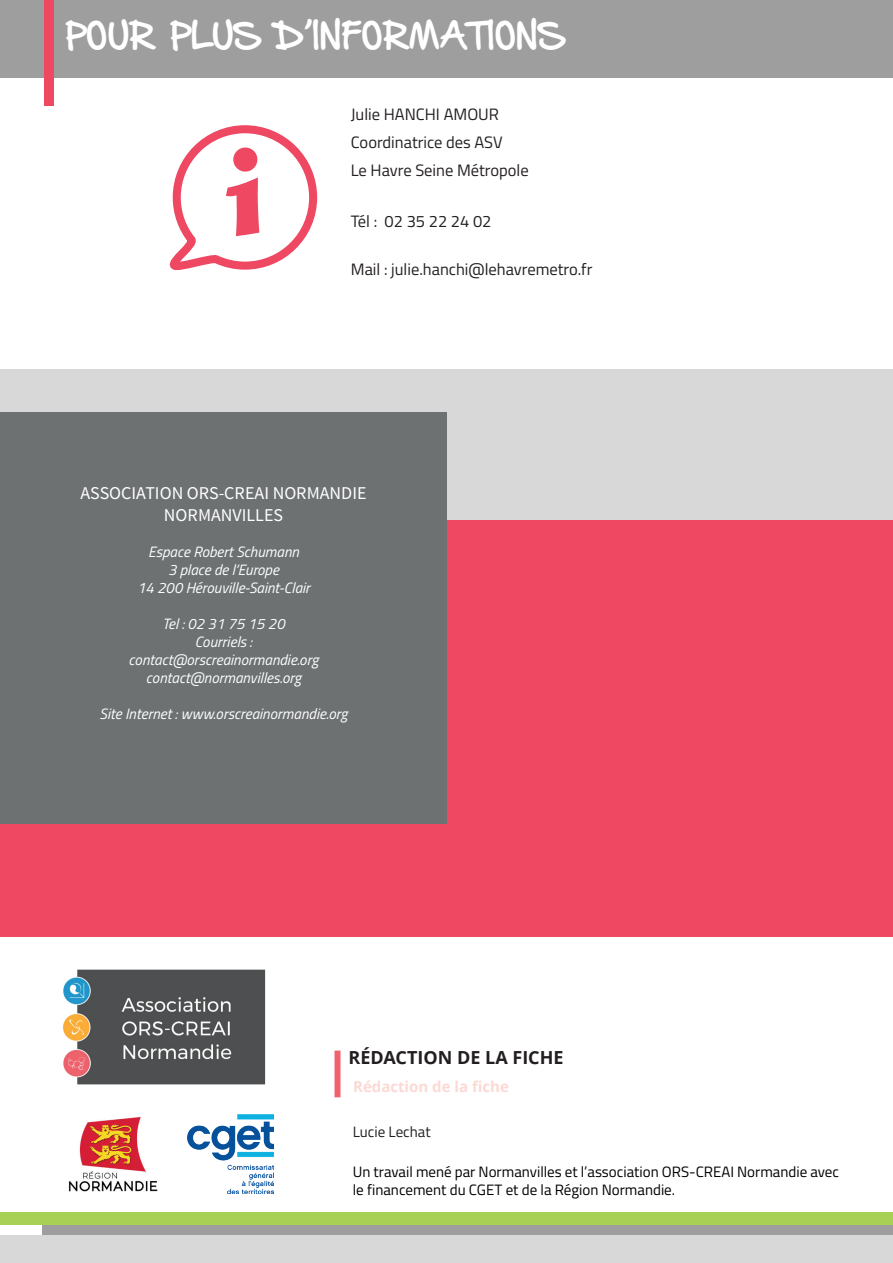
<style>
.page{position:relative;width:893px;height:1263px;background:#fff}
.page>*{position:absolute;margin:0;border:0;box-sizing:border-box;transform-origin:0 0}
.t1{font:134.1px "Matura MT Script Capitals";color:#ee4862}
.t2{font:30px "Hand Of Sean Demo";color:#fff}
.t3{font:18px/21.6px "Source Sans Pro";color:#fff;text-align:center}
.t4{font:700 18px "Open Sans";color:#231f20}
.t5{font:16.5px/28.3px "Titillium Web";color:#231f20}
.t6{font:italic 15px/18px "Titillium Web";color:#fff;text-align:center}
.t7{font:15px/18px "Titillium Web";color:#000001}
.t8{font:700 15px "Open Sans";color:#fcd9d4}
.t9{font:15px "Titillium Web";color:#231f20}
</style>
<div class="page">
<div style="left:0;top:1px;width:893px;height:77px;background:#9f9e9f"></div>
<div style="left:42px;top:1225px;width:851px;height:38px;background:#9f9e9f"></div>
<div style="left:1px;top:1212px;width:892px;height:13px;background:#a8d054"></div>
<div style="left:44px;top:1px;width:10px;height:105px;background:#ef4862"></div>
<div style="left:0;top:370px;width:893px;height:225px;background:#d8d8d9"></div>
<div style="left:0;top:520px;width:893px;height:416px;background:#ef4862"></div>
<div style="left:0;top:412px;width:447px;height:412px;background:#6d7172"></div>
<div style="left:0;top:1235px;width:893px;height:28px;background:#d8d8d9"></div>
<img style="left:63px;top:969px;width:203px;height:116px">
<img style="left:68px;top:1116px;width:90px;height:76px">
<img style="left:188px;top:1114px;width:86px;height:79px">
<div style="left:334px;top:1050px;width:6px;height:47px;background:#f0636e"></div>
<svg style="left:169px;top:125px;width:149px;height:146px"></svg>
<h2 class="t2" style="left:66px;top:22px;width:500px">POUR PLUS D’INFORMATIONS</h2>
<h1 class="t1" style="left:225px;top:110px;width:43px">i</h1>
<p class="t5" style="left:351px;top:99px;width:179px">Julie HANCHI AMOUR<br>Coordinatrice des ASV<br>Le Havre Seine Métropole</p>
<p class="t5" style="left:351px;top:206px;width:142px">Tél : 02 35 22 24 02</p>
<p class="t5" style="left:351px;top:255px;width:243px">Mail : julie.hanchi@lehavremetro.fr</p>
<p class="t3" style="left:81px;top:483px;width:288px">ASSOCIATION ORS-CREAI NORMANDIE<br>NORMANVILLES</p>
<p class="t6" style="left:137px;top:542px;width:174px">Espace Robert Schumann<br>3 place de l’Europe<br>14 200 Hérouville-Saint-Clair</p>
<p class="t6" style="left:129px;top:614px;width:191px">Tel : 02 31 75 15 20<br>Courriels : contact@orscreainormandie.org contact@normanvilles.org</p>
<p class="t6" style="left:100px;top:704px;width:249px">Site Internet : www.orscreainormandie.org</p>
<p class="t4" style="left:349px;top:1045px;width:216px">RÉDACTION DE LA FICHE</p>
<p class="t8" style="left:353px;top:1076px;width:157px">Rédaction de la fiche</p>
<p class="t9" style="left:353px;top:1120px;width:79px">Lucie Lechat</p>
<p class="t7" style="left:353px;top:1162px;width:488px">Un travail mené par Normanvilles et l’association ORS-CREAI Normandie avec le financement du CGET et de la Région Normandie.</p>
</div>
